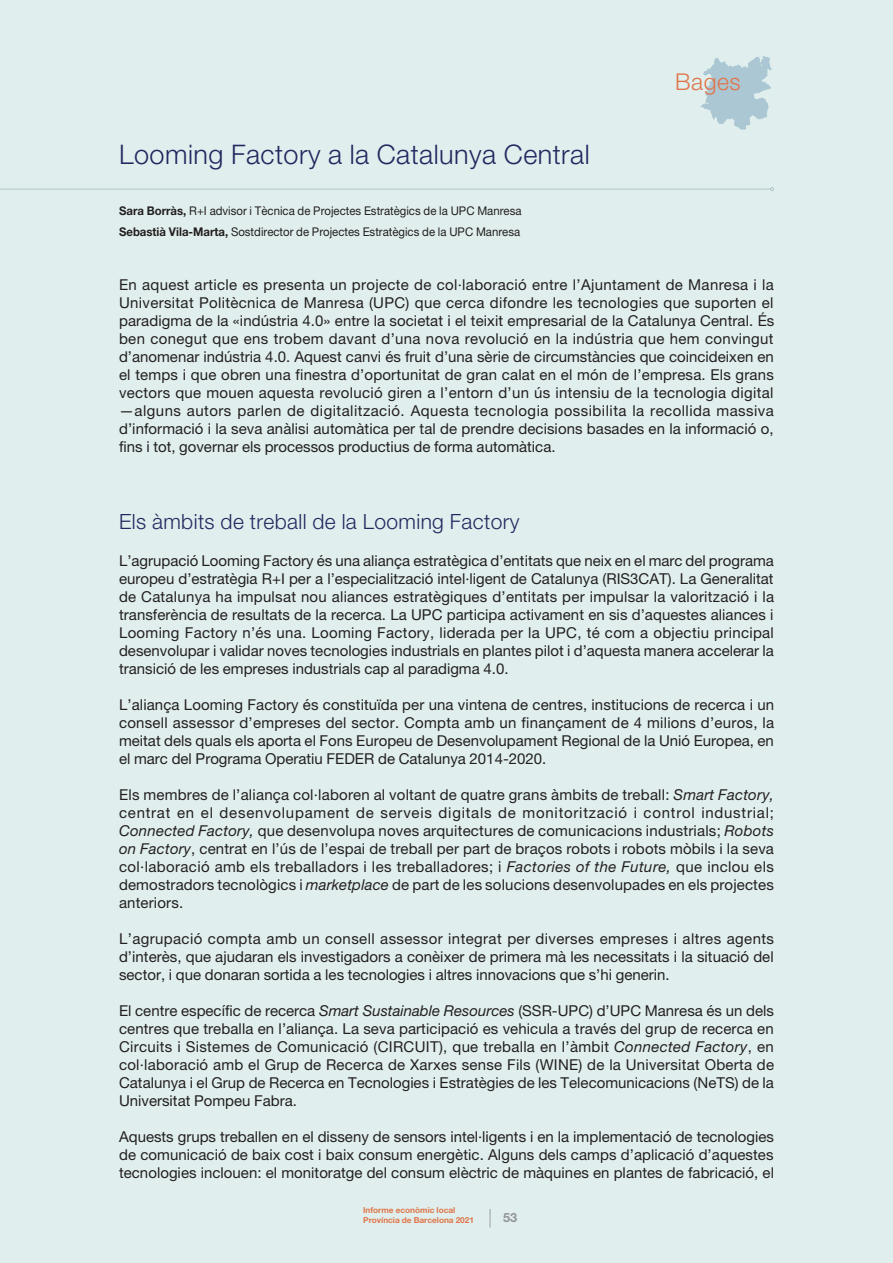
<style>
.page{position:relative;width:893px;height:1263px;background:#e0efed}
.page>*{position:absolute;margin:0;border:0;box-sizing:border-box;transform-origin:0 0}
.t1{font:300 27px "Helvetica Neue LT Std";letter-spacing:.02em;color:#242860}
.t2{font:300 23.1px "Helvetica Neue LT Std";letter-spacing:.02em;color:#df754a}
.t3{font:300 21px "Helvetica Neue LT Std";letter-spacing:.02em;color:#242860}
.t4{font:15px/18px "Helvetica Neue LT Std";color:#231f20;text-align:justify}
.t5{font:700 12.75px "Helvetica Neue LT Std";color:#939598}
.t6{font:12px/21.6px "Helvetica Neue LT Std";color:#231f20;scale:.95 1}
.t7{font:700 8.25px/9.9px "Helvetica Neue LT Std";color:#df754a}
.s1{font-weight:700}
.s2{font-style:italic}
</style>
<div class="page">
<svg style="left:490px;top:1209px;width:1px;height:18px"></svg>
<svg style="left:700px;top:56px;width:72px;height:74px"></svg>
<hr style="left:0;top:189px;width:770px;height:1px;background:#b1c3cb">
<svg style="left:770px;top:187px;width:4px;height:4px"></svg>
<h2 class="t2" style="left:675px;top:68px;width:67px">Bages</h2>
<h1 class="t1" style="left:119px;top:138px;width:472px">Looming Factory a la Catalunya Central</h1>
<p class="t6" style="left:119px;top:199px;width:425px"><span class="s1">Sara Borràs,</span> R+I advisor i Tècnica de Projectes Estratègics de la UPC Manresa<br><span class="s1">Sebastià Vila-Marta,</span> Sostdirector de Projectes Estratègics de la UPC Manresa</p>
<p class="t4" style="left:119px;top:275px;width:657px">En aquest article es presenta un projecte de col·laboració entre l’Ajuntament de Manresa i la Universitat Politècnica de Manresa (UPC) que cerca difondre les tecnologies que suporten el paradigma de la «indústria 4.0» entre la societat i el teixit empresarial de la Catalunya Central. És ben conegut que ens trobem davant d’una nova revolució en la indústria que hem convingut d’anomenar indústria 4.0. Aquest canvi és fruit d’una sèrie de circumstàncies que coincideixen en el temps i que obren una finestra d’oportunitat de gran calat en el món de l’empresa. Els grans vectors que mouen aquesta revolució giren a l’entorn d’un ús intensiu de la tecnologia digital —alguns autors parlen de digitalització. Aquesta tecnologia possibilita la recollida massiva d’informació i la seva anàlisi automàtica per tal de prendre decisions basades en la informació o, fins i tot, governar els processos productius de forma automàtica.</p>
<h3 class="t3" style="left:119px;top:508px;width:402px">Els àmbits de treball de la Looming Factory</h3>
<p class="t4" style="left:119px;top:551px;width:656px">L’agrupació Looming Factory és una aliança estratègica d’entitats que neix en el marc del programa europeu d’estratègia R+I per a l’especialització intel·ligent de Catalunya (RIS3CAT). La Generalitat de Catalunya ha impulsat nou aliances estratègiques d’entitats per impulsar la valorització i la transferència de resultats de la recerca. La UPC participa activament en sis d’aquestes aliances i Looming Factory n’és una. Looming Factory, liderada per la UPC, té com a objectiu principal desenvolupar i validar noves tecnologies industrials en plantes pilot i d’aquesta manera accelerar la transició de les empreses industrials cap al paradigma 4.0.</p>
<p class="t4" style="left:119px;top:695px;width:657px">L’aliança Looming Factory és constituïda per una vintena de centres, institucions de recerca i un consell assessor d’empreses del sector. Compta amb un finançament de 4 milions d’euros, la meitat dels quals els aporta el Fons Europeu de Desenvolupament Regional de la Unió Europea, en el marc del Programa Operatiu FEDER de Catalunya 2014-2020.</p>
<p class="t4" style="left:119px;top:785px;width:656px">Els membres de l’aliança col·laboren al voltant de quatre grans àmbits de treball: <span class="s2">Smart Factory, </span>centrat en el desenvolupament de serveis digitals de monitorització i control industrial; <span class="s2">Connected Factory,</span> que desenvolupa noves arquitectures de comunicacions industrials; <span class="s2">Robots on Factory</span>, centrat en l’ús de l’espai de treball per part de braços robots i robots mòbils i la seva col·laboració amb els treballadors i les treballadores; i <span class="s2">Factories of the Future,</span> que inclou els demostradors tecnològics i <span class="s2">marketplace</span> de part de les solucions desenvolupades en els projectes anteriors.</p>
<p class="t4" style="left:119px;top:929px;width:656px">L’agrupació compta amb un consell assessor integrat per diverses empreses i altres agents d’interès, que ajudaran els investigadors a conèixer de primera mà les necessitats i la situació del sector, i que donaran sortida a les tecnologies i altres innovacions que s’hi generin.</p>
<p class="t4" style="left:119px;top:1001px;width:657px">El centre específic de recerca <span class="s2">Smart Sustainable Resources</span> (SSR-UPC) d’UPC Manresa és un dels centres que treballa en l’aliança. La seva participació es vehicula a través del grup de recerca en Circuits i Sistemes de Comunicació (CIRCUIT), que treballa en l’àmbit <span class="s2">Connected Factory</span>, en col·laboració amb el Grup de Recerca de Xarxes sense Fils (WINE) de la Universitat Oberta de Catalunya i el Grup de Recerca en Tecnologies i Estratègies de les Telecomunicacions (NeTS) de la Universitat Pompeu Fabra.</p>
<p class="t4" style="left:119px;top:1127px;width:656px">Aquests grups treballen en el disseny de sensors intel·ligents i en la implementació de tecnologies de comunicació de baix cost i baix consum energètic. Alguns dels camps d’aplicació d’aquestes tecnologies inclouen: el monitoratge del consum elèctric de màquines en plantes de fabricació, el</p>
<p class="t7" style="left:363px;top:1205px;width:112px">Informe econòmic local<br>Província de Barcelona 2021</p>
<p class="t5" style="left:503px;top:1209px;width:16px">53</p>
</div>
